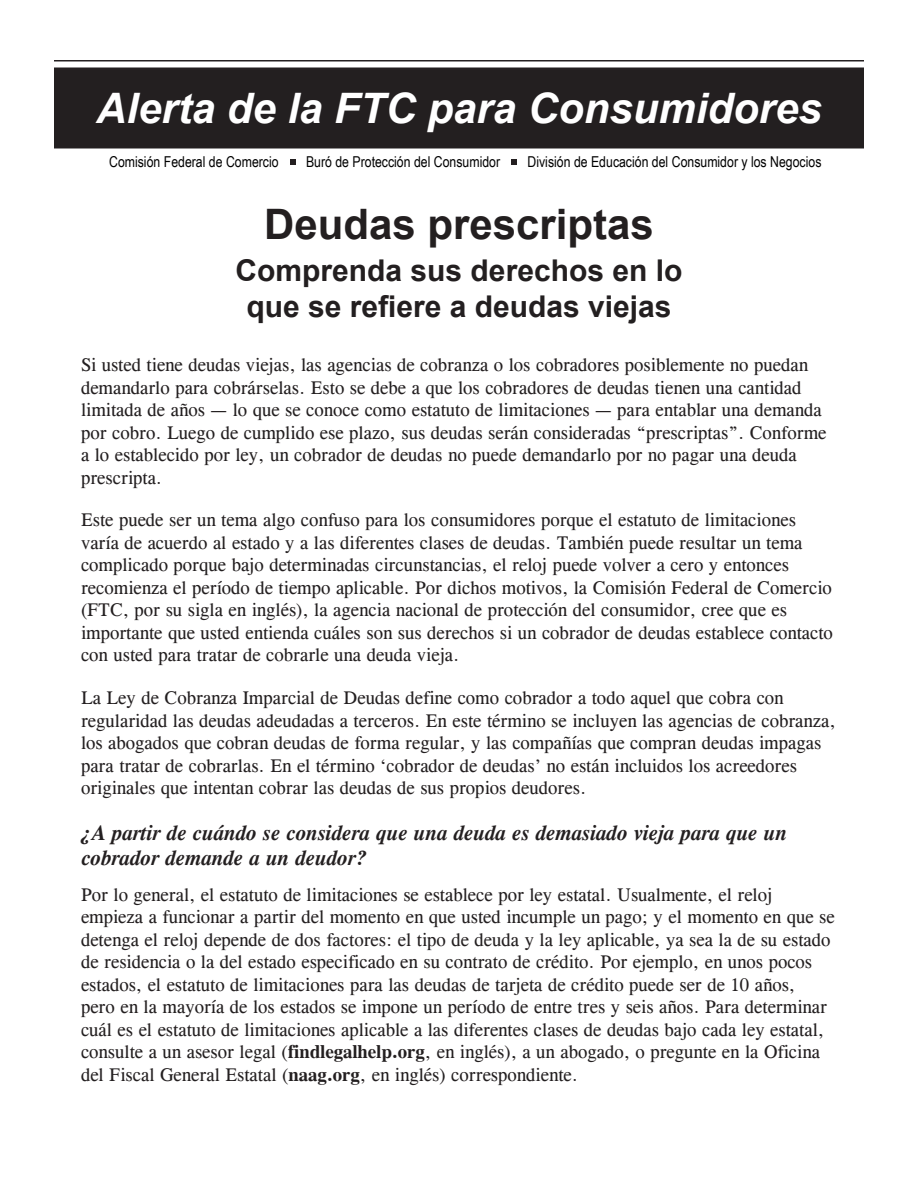
<style>
.page{position:relative;width:918px;height:1188px;background:#fff}
.page>*{position:absolute;margin:0;border:0;box-sizing:border-box;transform-origin:0 0}
.FTC_Consumer_Alert{font:italic 700 42px "Arial";color:#fff}
.t1{font:700 42px "Arial";color:#231f20}
.t2{font:700 30px "Arial";color:#231f20}
.question{font:italic 700 21px/25.2px "CG Times";color:#231f20}
.Body_Text{font:18.75px/22.5px "CG Times";color:#231f20}
.FTC__BCP__OCBE{font:15px "Arial Narrow";color:#000}
.s1{font-weight:700}
</style>
<div class="page">
<svg style="left:511px;top:159px;width:5px;height:5px"></svg>
<div style="left:55px;top:68px;width:808px;height:80px;background:#231f20"></div>
<hr style="left:54px;top:60px;width:810px;height:2px;background:#231f20">
<svg style="left:290px;top:159px;width:6px;height:6px"></svg>
<p class="FTC_Consumer_Alert" style="left:96px;top:81px;width:727px">Alerta de la FTC para Consumidores</p>
<p class="FTC__BCP__OCBE" style="left:109px;top:151px;width:171px">Comisión Federal de Comercio</p>
<p class="FTC__BCP__OCBE" style="left:306px;top:151px;width:196px">Buró de Protección del Consumidor</p>
<p class="FTC__BCP__OCBE" style="left:528px;top:151px;width:295px">División de Educación del Consumidor y los Negocios</p>
<p class="t1" style="left:264px;top:197px;width:391px">Deudas prescriptas</p>
<p class="t2" style="left:236px;top:251px;width:448px">Comprenda sus derechos en lo</p>
<p class="t2" style="left:246px;top:287px;width:427px">que se refiere a deudas viejas</p>
<p class="Body_Text" style="left:81px;top:354px;width:747px">Si usted tiene deudas viejas, las agencias de cobranza o los cobradores posiblemente no puedan demandarlo para cobrárselas. Esto se debe a que los cobradores de deudas tienen una cantidad limitada de años — lo que se conoce como estatuto de limitaciones — para entablar una demanda por cobro. Luego de cumplido ese plazo, sus deudas serán consideradas “prescriptas”. Conforme a lo establecido por ley, un cobrador de deudas no puede demandarlo por no pagar una deuda prescripta.</p>
<p class="Body_Text" style="left:81px;top:509px;width:753px">Este puede ser un tema algo confuso para los consumidores porque el estatuto de limitaciones varía de acuerdo al estado y a las diferentes clases de deudas. También puede resultar un tema complicado porque bajo determinadas circunstancias, el reloj puede volver a cero y entonces recomienza el período de tiempo aplicable. Por dichos motivos, la Comisión Federal de Comercio (FTC, por su sigla en inglés), la agencia nacional de protección del consumidor, cree que es importante que usted entienda cuáles son sus derechos si un cobrador de deudas establece contacto con usted para tratar de cobrarle una deuda vieja.</p>
<p class="Body_Text" style="left:81px;top:687px;width:756px">La Ley de Cobranza Imparcial de Deudas define como cobrador a todo aquel que cobra con regularidad las deudas adeudadas a terceros. En este término se incluyen las agencias de cobranza, los abogados que cobran deudas de forma regular, y las compañías que compran deudas impagas para tratar de cobrarlas. En el término ‘cobrador de deudas’ no están incluidos los acreedores originales que intentan cobrar las deudas de sus propios deudores.</p>
<p class="question" style="left:81px;top:820px;width:707px">¿A partir de cuándo se considera que una deuda es demasiado vieja para que un cobrador demande a un deudor?</p>
<p class="Body_Text" style="left:81px;top:883px;width:755px">Por lo general, el estatuto de limitaciones se establece por ley estatal. Usualmente, el reloj empieza a funcionar a partir del momento en que usted incumple un pago; y el momento en que se detenga el reloj depende de dos factores: el tipo de deuda y la ley aplicable, ya sea la de su estado de residencia o la del estado especificado en su contrato de crédito. Por ejemplo, en unos pocos estados, el estatuto de limitaciones para las deudas de tarjeta de crédito puede ser de 10 años,<br>pero en la mayoría de los estados se impone un período de entre tres y seis años. Para determinar cuál es el estatuto de limitaciones aplicable a las diferentes clases de deudas bajo cada ley estatal, consulte a un asesor legal (<span class="s1">findlegalhelp.org</span>, en inglés), a un abogado, o pregunte en la Oficina del Fiscal General Estatal (<span class="s1">naag.org</span>, en inglés) correspondiente.</p>
</div>
